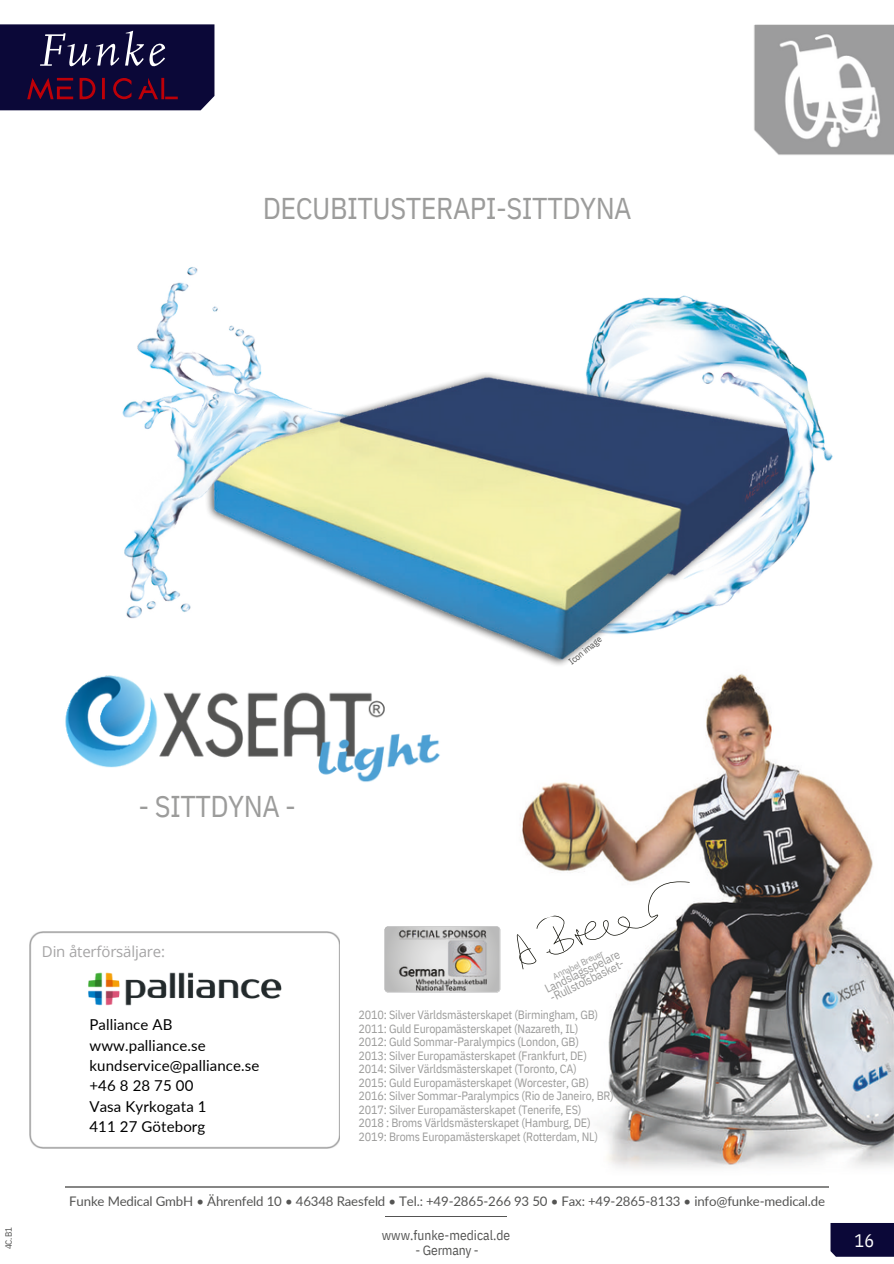
<style>
.page{position:relative;width:894px;height:1264px;background:#fff}
.page>*{position:absolute;margin:0;border:0;box-sizing:border-box;transform-origin:0 0}
.t1{font:30px "IBM Plex Sans Cond";letter-spacing:-.015em;color:#9c9c9b}
.t2{font:18px "IBM Plex Sans Cond";color:#fff}
.t3{font:15px/20.2px "Lato";letter-spacing:.01em;color:#000}
.t4{font:15px "Open Sans";letter-spacing:-.01em;color:#a6a5a6}
.t5{font:13.5px "IBM Plex Sans Cond";color:#545453}
.t6{font:13.2px "Lato";letter-spacing:-.01em;color:#545453}
.t7{font:12px/13.5px "IBM Plex Sans Cond";letter-spacing:-.015em;color:#9c9c9b}
.t8{font:9px "IBM Plex Sans Cond";color:#545453}
.t9{font:9px "IBM Plex Sans Cond";color:#9c9c9b}
</style>
<div class="page">
<div style="left:0;top:24px;width:21px;height:87px;background:#0b0838"></div>
<div style="left:830px;top:1223px;width:63px;height:33px;background:#0b0838"></div>
<img style="left:606px;top:1130px;width:287px;height:39px">
<img style="left:21px;top:24px;width:872px;height:1106px">
<img style="left:184px;top:352px;width:641px;height:356px">
<img style="left:718px;top:360px;width:175px;height:156px">
<img style="left:132px;top:406px;width:145px;height:103px">
<img style="left:30px;top:931px;width:309px;height:217px">
<img style="left:56px;top:672px;width:388px;height:114px">
<img style="left:750px;top:24px;width:143px;height:134px">
<svg style="left:516px;top:881px;width:173px;height:88px"></svg>
<svg style="left:384px;top:926px;width:116px;height:66px;background:#c1c1c1"></svg>
<img style="left:397px;top:927px;width:90px;height:64px">
<hr style="left:65px;top:1185px;width:763px;height:2px;background:#868685">
<img style="left:76px;top:959px;width:218px;height:59px">
<hr style="left:385px;top:1216px;width:122px;height:1px;background:#545453">
<h1 class="t1" style="left:262px;top:188px;width:370px">DECUBITUSTERAPI-SITTDYNA</h1>
<h1 class="t1" style="left:138px;top:786px;width:159px">- SITTDYNA -</h1>
<p class="t4" style="left:42px;top:940px;width:125px">Din återförsäljare:</p>
<p class="t3" style="left:89px;top:1014px;width:171px">Palliance AB www.palliance.se kundservice@palliance.se +46 8 28 75 00<br>Vasa Kyrkogata 1<br>411 27 Göteborg</p>
<p class="t8" style="left:566px;top:658px;width:41px;rotate:-39deg">Icon image</p>
<p class="t9" style="left:550px;top:971px;width:56px;rotate:-26deg">Annabel Breuer</p>
<p class="t7" style="left:543px;top:984px;width:84px;line-height:10.2px;rotate:-26deg">Landslagsspelare -Rul stolsbasket-</p>
<p class="t7" style="left:358px;top:1007px;width:257px">2010: Silver Världsmästerskapet (Birmingham, GB)<br>2011: Guld Europamästerskapet (Nazareth, IL)<br>2012: Guld Sommar-Paralympics (London, GB)<br>2013: Silver Europamästerskapet (Frankfurt, DE)<br>2014: Silver Världsmästerskapet (Toronto, CA)<br>2015: Guld Europamästerskapet (Worcester, GB)<br>2016: Silver Sommar-Paralympics (Rio de Janeiro, BR)<br>2017: Silver Europamästerskapet (Tenerife, ES)<br>2018 : Broms Världsmästerskapet (Hamburg, DE)<br>2019: Broms Europamästerskapet (Rotterdam, NL)</p>
<p class="t6" style="left:69px;top:1192px;width:757px">Funke Medical GmbH • Ährenfeld 10 • 46348 Raesfeld • Tel.: +49-2865-266 93 50 • Fax: +49-2865-8133 • info@funke-medical.de</p>
<p class="t5" style="left:415px;top:1241px;width:65px">- Germany -</p>
<p class="t8" style="left:3px;top:1249px;width:24px;rotate:-90deg">4C.B1</p>
<h2 class="t2" style="left:854px;top:1228px;width:21px">16</h2>
<p class="t5" style="left:382px;top:1225px;width:130px">www.funke-medical.de</p>
</div>
